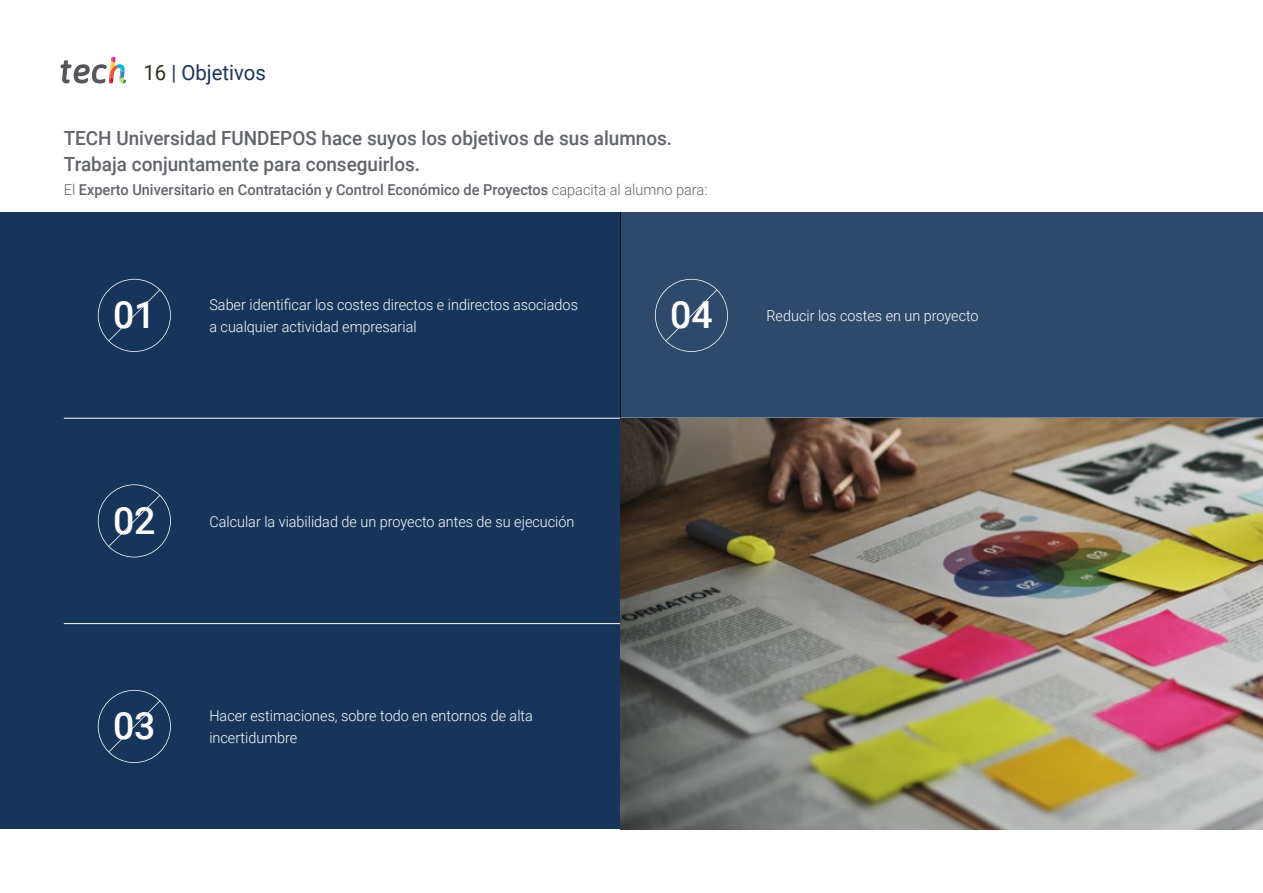
<style>
.page{position:relative;width:1263px;height:893px;background:#fff}
.page>*{position:absolute;margin:0;border:0;box-sizing:border-box;transform-origin:0 0}
.t1{font:500 37.5px "Roboto";color:#fff}
.t2{font:21px "Roboto";color:#1a355c}
.t3{font:500 19.5px/25.5px "Roboto";color:#61646a}
.t4{font:300 15px/22.5px "Roboto";color:#fff;scale:.96 1}
.t5{font:500 15px "Roboto";color:#61646a}
.s1{color:#312e20}
.s2{font-weight:300}
</style>
<div class="page">
<svg style="left:61px;top:57px;width:65px;height:27px"></svg>
<div style="left:0;top:213px;width:621px;height:616px;background:#17355b"></div>
<div style="left:621px;top:213px;width:642px;height:616px;background:#2e496b"></div>
<svg style="left:98px;top:279px;width:73px;height:73px"></svg>
<svg style="left:98px;top:690px;width:73px;height:73px"></svg>
<svg style="left:98px;top:484px;width:73px;height:73px"></svg>
<svg style="left:655px;top:279px;width:73px;height:73px"></svg>
<hr style="left:64px;top:418px;width:1199px;height:1px;background:#fff">
<hr style="left:64px;top:623px;width:1199px;height:1px;background:#fff">
<img style="left:621px;top:418px;width:642px;height:411px">
<h2 class="t2" style="left:144px;top:57px;width:124px"><span class="s1">16</span> | Objetivos</h2>
<h3 class="t3" style="left:64px;top:125px;width:610px">TECH Universidad FUNDEPOS hace suyos los objetivos de sus alumnos.<br>Trabaja conjuntamente para conseguirlos.</h3>
<p class="t5" style="left:64px;top:179px;width:645px"><span class="s2">El</span> Experto Universitario en Contratación y Control Económico de Proyectos <span class="s2">capacita al alumno para:</span></p>
<h1 class="t1" style="left:113px;top:288px;width:44px">01</h1>
<p class="t4" style="left:209px;top:293px;width:385px">Saber identificar los costes directos e indirectos asociados</p>
<p class="t4" style="left:209px;top:315px;width:217px">a cualquier actividad empresarial</p>
<h1 class="t1" style="left:670px;top:288px;width:44px">04</h1>
<p class="t4" style="left:766px;top:304px;width:223px">Reducir los costes en un proyecto</p>
<h1 class="t1" style="left:113px;top:494px;width:44px">02</h1>
<p class="t4" style="left:209px;top:509px;width:382px">Calcular la viabilidad de un proyecto antes de su ejecución</p>
<h1 class="t1" style="left:113px;top:699px;width:44px">03</h1>
<p class="t4" style="left:209px;top:704px;width:338px">Hacer estimaciones, sobre todo en entornos de alta incertidumbre</p>
</div>
